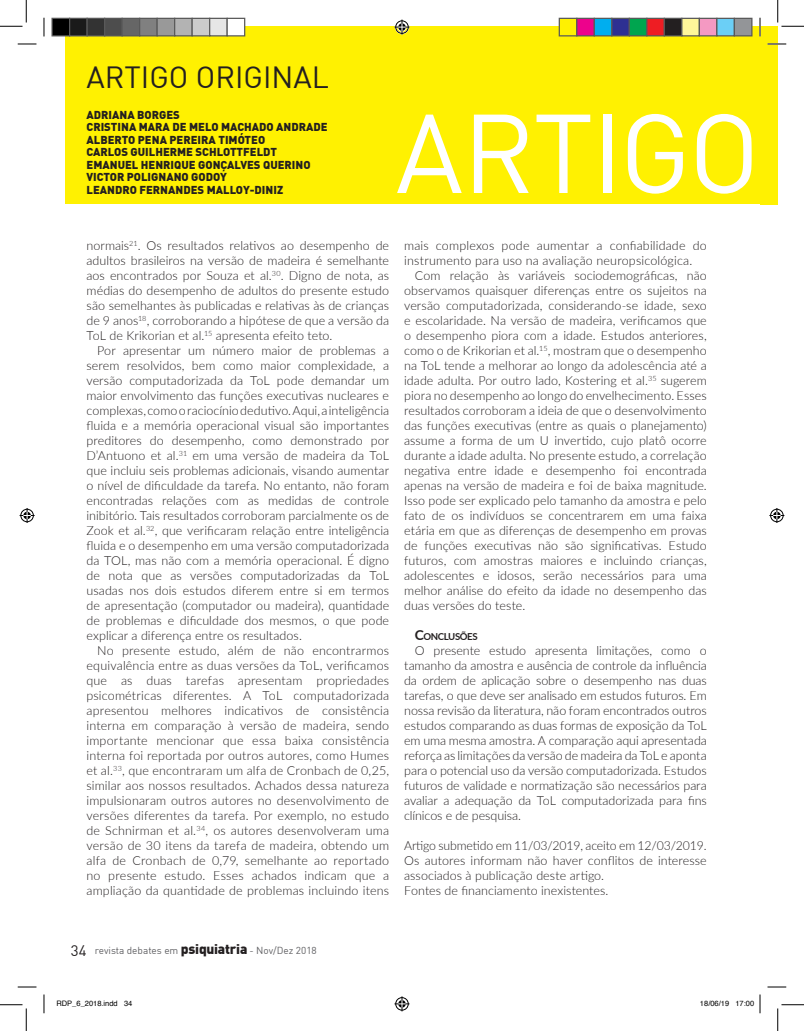
<style>
.page{position:relative;width:804px;height:1031px;background:#fff}
.page>*{position:absolute;margin:0;border:0;box-sizing:border-box;transform-origin:0 0}
.t1{font:110px "DIN";letter-spacing:-.015em;color:#fff}
.t2{font:30px "DIN";color:#231f20}
.CORPO_ARTIGO{font:300 12.5px/15px "Lato";letter-spacing:.005em;color:#231f20;text-align:justify}
.CORPO_-_CORRESPONDÊN{font:300 12.5px/15px "Lato";letter-spacing:.005em;color:#231f20}
.CORPO_-_ARTIGO_SUBME{font:300 12.5px "Lato";letter-spacing:-.01em;color:#231f20}
.t3{font:900 11.25px/12.5px "DIN";color:#231f20}
.t4{font:10px "DIN";color:#616164}
.TÍTULO_1{font:700 9.62px "Lato";letter-spacing:-.04em;color:#231f20}
.t5{font:7.5px "Helvetica";color:#000}
.s1{font-size:13.75px}
.s2{font-size:15px;color:#231f20}
.s3{font-weight:900;font-size:13.75px;color:#231f20}
</style>
<div class="page">
<div style="left:65px;top:26px;width:695px;height:178px;background:#fff101"></div>
<div style="left:760px;top:26px;width:17px;height:178px;background:#fff101"></div>
<svg style="left:18px;top:43px;width:18px;height:2px"></svg>
<svg style="left:767px;top:43px;width:19px;height:2px"></svg>
<svg style="left:18px;top:986px;width:18px;height:1px"></svg>
<svg style="left:767px;top:986px;width:19px;height:1px"></svg>
<svg style="left:43px;top:18px;width:2px;height:18px"></svg>
<svg style="left:43px;top:994px;width:2px;height:19px"></svg>
<svg style="left:759px;top:18px;width:2px;height:18px"></svg>
<svg style="left:0;top:0;width:27px;height:27px"></svg>
<svg style="left:0;top:1004px;width:27px;height:26px"></svg>
<svg style="left:777px;top:0;width:27px;height:27px"></svg>
<svg style="left:777px;top:1004px;width:27px;height:26px"></svg>
<svg style="left:394px;top:20px;width:15px;height:15px"></svg>
<svg style="left:394px;top:996px;width:15px;height:15px"></svg>
<svg style="left:20px;top:508px;width:15px;height:15px"></svg>
<svg style="left:769px;top:508px;width:15px;height:15px"></svg>
<div style="left:52px;top:18px;width:18px;height:18px;background:#000"></div>
<div style="left:51px;top:18px;width:19px;height:18px;border:1px solid #595959"></div>
<div style="left:70px;top:18px;width:17px;height:18px;background:#1a1a1a"></div>
<div style="left:69px;top:18px;width:19px;height:18px;border:1px solid #595959"></div>
<div style="left:87px;top:18px;width:18px;height:18px;background:#333"></div>
<div style="left:86px;top:18px;width:19px;height:18px;border:1px solid #595959"></div>
<div style="left:105px;top:18px;width:17px;height:18px;background:#4d4d4d"></div>
<div style="left:104px;top:18px;width:19px;height:18px;border:1px solid #595959"></div>
<div style="left:122px;top:18px;width:18px;height:18px;background:#666"></div>
<div style="left:121px;top:18px;width:19px;height:18px;border:1px solid #595959"></div>
<div style="left:140px;top:18px;width:17px;height:18px;background:#808080"></div>
<div style="left:139px;top:18px;width:19px;height:18px;border:1px solid #595959"></div>
<div style="left:157px;top:18px;width:18px;height:18px;background:#999"></div>
<div style="left:156px;top:18px;width:19px;height:18px;border:1px solid #595959"></div>
<div style="left:175px;top:18px;width:17px;height:18px;background:#b3b3b3"></div>
<div style="left:174px;top:18px;width:19px;height:18px;border:1px solid #595959"></div>
<div style="left:192px;top:18px;width:18px;height:18px;background:#ccc"></div>
<div style="left:191px;top:18px;width:19px;height:18px;border:1px solid #595959"></div>
<div style="left:210px;top:18px;width:17px;height:18px;background:#e6e6e6"></div>
<div style="left:209px;top:18px;width:19px;height:18px;border:1px solid #595959"></div>
<div style="left:227px;top:18px;width:18px;height:18px;background:#fff"></div>
<div style="left:226px;top:18px;width:19px;height:18px;border:1px solid #595959"></div>
<div style="left:559px;top:18px;width:18px;height:18px;background:#fff101"></div>
<div style="left:558px;top:18px;width:19px;height:18px;border:1px solid #595959"></div>
<div style="left:577px;top:18px;width:17px;height:18px;background:#ed028c"></div>
<div style="left:576px;top:18px;width:19px;height:18px;border:1px solid #595959"></div>
<div style="left:594px;top:18px;width:18px;height:18px;background:#00aeef"></div>
<div style="left:593px;top:18px;width:19px;height:18px;border:1px solid #595959"></div>
<div style="left:612px;top:18px;width:17px;height:18px;background:#2e3092"></div>
<div style="left:611px;top:18px;width:19px;height:18px;border:1px solid #595959"></div>
<div style="left:629px;top:18px;width:18px;height:18px;background:#00a54f"></div>
<div style="left:628px;top:18px;width:19px;height:18px;border:1px solid #595959"></div>
<div style="left:647px;top:18px;width:17px;height:18px;background:#ee1d23"></div>
<div style="left:646px;top:18px;width:19px;height:18px;border:1px solid #595959"></div>
<div style="left:664px;top:18px;width:18px;height:18px;background:#231f20"></div>
<div style="left:663px;top:18px;width:19px;height:18px;border:1px solid #595959"></div>
<div style="left:682px;top:18px;width:17px;height:18px;background:#fff79a"></div>
<div style="left:681px;top:18px;width:19px;height:18px;border:1px solid #595959"></div>
<div style="left:699px;top:18px;width:18px;height:18px;background:#f499c2"></div>
<div style="left:698px;top:18px;width:19px;height:18px;border:1px solid #595959"></div>
<div style="left:717px;top:18px;width:17px;height:18px;background:#6bcff6"></div>
<div style="left:716px;top:18px;width:19px;height:18px;border:1px solid #595959"></div>
<div style="left:734px;top:18px;width:18px;height:18px;background:#939598"></div>
<div style="left:733px;top:18px;width:19px;height:18px;border:1px solid #595959"></div>
<svg style="left:759px;top:994px;width:2px;height:19px"></svg>
<h2 class="t2" style="left:86px;top:64px;width:244px">ARTIGO ORIGINAL</h2>
<p class="t3" style="left:86px;top:109px;width:243px">ADRIANA BORGES<br>CRISTINA MARA DE MELO MACHADO ANDRADE<br>ALBERTO PENA PEREIRA TIMÓTEO<br>CARLOS GUILHERME SCHLOTTFELDT<br>EMANUEL HENRIQUE GONÇALVES QUERINO<br>VICTOR POLIGNANO GODOY<br>LEANDRO FERNANDES MALLOY-DINIZ</p>
<h1 class="t1" style="left:396px;top:104px;width:366px">ARTIGO</h1>
<p class="CORPO_ARTIGO" style="left:86px;top:237px;width:304px">normais<sup>21</sup>. Os resultados relativos ao desempenho de adultos brasileiros na versão de madeira é semelhante aos encontrados por Souza et al.<sup>30</sup>. Digno de nota, as médias do desempenho de adultos do presente estudo são semelhantes às publicadas e relativas às de crianças de 9 anos<sup>18</sup>, corroborando a hipótese de que a versão da ToL de Krikorian et al.<sup>15</sup> apresenta efeito teto.</p>
<p class="CORPO_ARTIGO" style="left:86px;top:342px;width:304px;text-indent:11px">Por apresentar um número maior de problemas a serem resolvidos, bem como maior complexidade, a versão computadorizada da ToL pode demandar um maior envolvimento das funções executivas nucleares e complexas, como o raciocínio dedutivo. Aqui, a inteligência fluida e a memória operacional visual são importantes preditores do desempenho, como demonstrado por D’Antuono et al.<sup>31</sup> em uma versão de madeira da ToL que incluiu seis problemas adicionais, visando aumentar o nível de dificuldade da tarefa. No entanto, não foram encontradas relações com as medidas de controle inibitório. Tais resultados corroboram parcialmente os de Zook et al.<sup>32</sup>, que verificaram relação entre inteligência fluida e o desempenho em uma versão computadorizada da TOL, mas não com a memória operacional. É digno de nota que as versões computadorizadas da ToL usadas nos dois estudos diferem entre si em termos de apresentação (computador ou madeira), quantidade de problemas e dificuldade dos mesmos, o que pode explicar a diferença entre os resultados.</p>
<p class="CORPO_ARTIGO" style="left:86px;top:642px;width:304px;text-indent:11px">No presente estudo, além de não encontrarmos equivalência entre as duas versões da ToL, verificamos que as duas tarefas apresentam propriedades psicométricas diferentes. A ToL computadorizada apresentou melhores indicativos de consistência interna em comparação à versão de madeira, sendo importante mencionar que essa baixa consistência interna foi reportada por outros autores, como Humes et al.<sup>33</sup>, que encontraram um alfa de Cronbach de 0,25, similar aos nossos resultados. Achados dessa natureza impulsionaram outros autores no desenvolvimento de versões diferentes da tarefa. Por exemplo, no estudo de Schnirman et al.<sup>34</sup>, os autores desenvolveram uma versão de 30 itens da tarefa de madeira, obtendo um alfa de Cronbach de 0,79, semelhante ao reportado no presente estudo. Esses achados indicam que a ampliação da quantidade de problemas incluindo itens</p>
<p class="CORPO_ARTIGO" style="left:404px;top:237px;width:304px">mais complexos pode aumentar a confiabilidade do instrumento para uso na avaliação neuropsicológica.</p>
<p class="CORPO_ARTIGO" style="left:404px;top:267px;width:304px;text-indent:11px">Com relação às variáveis sociodemográficas, não observamos quaisquer diferenças entre os sujeitos na versão computadorizada, considerando-se idade, sexo e escolaridade. Na versão de madeira, verificamos que o desempenho piora com a idade. Estudos anteriores, como o de Krikorian et al.<sup>15</sup>, mostram que o desempenho na ToL tende a melhorar ao longo da adolescência até a idade adulta. Por outro lado, Kostering et al.<sup>35</sup> sugerem piora no desempenho ao longo do envelhecimento. Esses resultados corroboram a ideia de que o desenvolvimento das funções executivas (entre as quais o planejamento) assume a forma de um U invertido, cujo platô ocorre durante a idade adulta. No presente estudo, a correlação negativa entre idade e desempenho foi encontrada apenas na versão de madeira e foi de baixa magnitude.<br>Isso pode ser explicado pelo tamanho da amostra e pelo fato de os indivíduos se concentrarem em uma faixa etária em que as diferenças de desempenho em provas de funções executivas não são significativas. Estudo futuros, com amostras maiores e incluindo crianças, adolescentes e idosos, serão necessários para uma melhor análise do efeito da idade no desempenho das duas versões do teste.</p>
<p class="TÍTULO_1" style="left:415px;top:629px;width:64px"><span class="s1">C</span>ONCLUSÕES</p>
<p class="CORPO_ARTIGO" style="left:404px;top:642px;width:304px;text-indent:11px">O presente estudo apresenta limitações, como o tamanho da amostra e ausência de controle da influência da ordem de aplicação sobre o desempenho nas duas tarefas, o que deve ser analisado em estudos futuros. Em nossa revisão da literatura, não foram encontrados outros estudos comparando as duas formas de exposição da ToL em uma mesma amostra. A comparação aqui apresentada reforça as limitações da versão de madeira da ToL e aponta para o potencial uso da versão computadorizada. Estudos futuros de validade e normatização são necessários para avaliar a adequação da ToL computadorizada para fins clínicos e de pesquisa.</p>
<p class="CORPO_-_ARTIGO_SUBME" style="left:404px;top:836px;width:304px">Artigo submetido em 11/03/2019, aceito em 12/03/2019.</p>
<p class="CORPO_-_CORRESPONDÊN" style="left:404px;top:852px;width:304px">Os autores informam não haver conflitos de interesse associados à publicação deste artigo.</p>
<p class="CORPO_-_CORRESPONDÊN" style="left:404px;top:882px;width:206px">Fontes de financiamento inexistentes.</p>
<p class="t4" style="left:71px;top:946px;width:247px"><span class="s2">34</span> revista debates em <span class="s3">psiquiatria</span> - Nov/Dez 2018</p>
<p class="t5" style="left:56px;top:997px;width:77px">RDP_6_2018.indd 34</p>
<p class="t5" style="left:700px;top:997px;width:56px">18/06/19 17:00</p>
</div>
